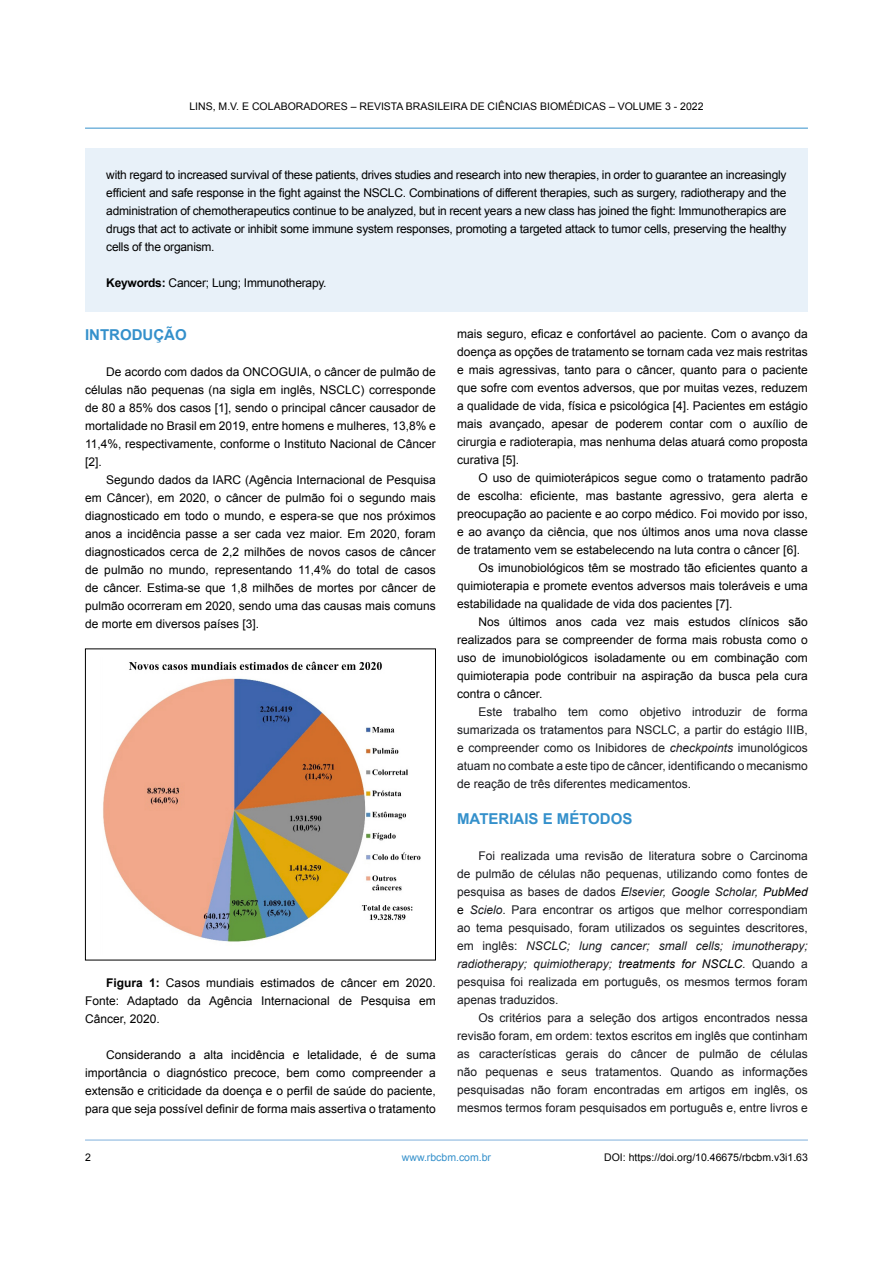
<style>
.page{position:relative;width:893px;height:1263px;background:#fff}
.page>*{position:absolute;margin:0;border:0;box-sizing:border-box;transform-origin:0 0}
.t1{font:700 15px "Arial";color:#3490cb}
.t2{font:12px/18px "Arial";color:#000;text-align:justify}
.t3{font:12px/18px "Arial";color:#1a1b1f;text-align:justify}
.t4{font:12px "Arial";letter-spacing:-.02em;color:#000}
.t5{font:10.5px "Arial";color:#000}
.t6{font:10.5px "Arial";color:#3490cb}
.s1{font-weight:700}
.s2{font-style:italic}
.s3{font-style:italic;color:#000}
.s4{color:#000}
</style>
<div class="page">
<hr style="left:85px;top:128px;width:723px;height:1px;background:#3490cb">
<hr style="left:85px;top:1140px;width:723px;height:1px;background:#80b0dc">
<div style="left:85px;top:149px;width:723px;height:163px;background:#e8f1f9"></div>
<img style="left:103px;top:661px;width:318px;height:281px">
<div style="left:85px;top:648px;width:351px;height:312px;border:1px solid #000"></div>
<p class="t5" style="left:189px;top:100px;width:516px">LINS, M.V. E COLABORADORES – REVISTA BRASILEIRA DE CIÊNCIAS BIOMÉDICAS – VOLUME 3 - 2022</p>
<p class="t2" style="left:106px;top:166px;width:682px">with regard to increased survival of these patients, drives studies and research into new therapies, in order to guarantee an increasingly efficient and safe response in the fight against the NSCLC. Combinations of different therapies, such as surgery, radiotherapy and the administration of chemotherapeutics continue to be analyzed, but in recent years a new class has joined the fight: Immunotherapics are drugs that act to activate or inhibit some immune system responses, promoting a targeted attack to tumor cells, preserving the healthy cells of the organism.</p>
<p class="t4" style="left:106px;top:275px;width:222px"><span class="s1">Keywords:</span> Cancer; Lung; Immunotherapy.</p>
<p class="t1" style="left:85px;top:325px;width:103px">INTRODUÇÃO</p>
<p class="t2" style="left:85px;top:363px;width:352px;text-indent:21px">De acordo com dados da ONCOGUIA, o câncer de pulmão de células não pequenas (na sigla em inglês, NSCLC) corresponde de 80 a 85% dos casos [1], sendo o principal câncer causador de mortalidade no Brasil em 2019, entre homens e mulheres, 13,8% e 11,4%, respectivamente, conforme o Instituto Nacional de Câncer [2].</p>
<p class="t2" style="left:85px;top:471px;width:352px;text-indent:21px">Segundo dados da IARC (Agência Internacional de Pesquisa em Câncer), em 2020, o câncer de pulmão foi o segundo mais diagnosticado em todo o mundo, e espera-se que nos próximos anos a incidência passe a ser cada vez maior. Em 2020, foram diagnosticados cerca de 2,2 milhões de novos casos de câncer de pulmão no mundo, representando 11,4% do total de casos de câncer. Estima-se que 1,8 milhões de mortes por câncer de pulmão ocorreram em 2020, sendo uma das causas mais comuns de morte em diversos países [3].</p>
<p class="t2" style="left:457px;top:325px;width:352px">mais seguro, eficaz e confortável ao paciente. Com o avanço da doença as opções de tratamento se tornam cada vez mais restritas e mais agressivas, tanto para o câncer, quanto para o paciente que sofre com eventos adversos, que por muitas vezes, reduzem a qualidade de vida, física e psicológica [4]. Pacientes em estágio mais avançado, apesar de poderem contar com o auxílio de cirurgia e radioterapia, mas nenhuma delas atuará como proposta curativa [5].</p>
<p class="t2" style="left:478px;top:469px;width:331px">O uso de quimioterápicos segue como o tratamento padrão</p>
<p class="t2" style="left:457px;top:487px;width:352px">de escolha: eficiente, mas bastante agressivo, gera alerta e</p>
<p class="t2" style="left:457px;top:505px;width:352px">preocupação ao paciente e ao corpo médico. Foi movido por isso,</p>
<p class="t2" style="left:457px;top:523px;width:352px">e ao avanço da ciência, que nos últimos anos uma nova classe</p>
<p class="t2" style="left:457px;top:541px;width:344px">de tratamento vem se estabelecendo na luta contra o câncer [6].</p>
<p class="t2" style="left:478px;top:559px;width:331px">Os imunobiológicos têm se mostrado tão eficientes quanto a</p>
<p class="t2" style="left:457px;top:577px;width:352px">quimioterapia e promete eventos adversos mais toleráveis e uma</p>
<p class="t2" style="left:457px;top:595px;width:277px">estabilidade na qualidade de vida dos pacientes [7].</p>
<p class="t2" style="left:478px;top:613px;width:331px">Nos últimos anos cada vez mais estudos clínicos são</p>
<p class="t2" style="left:457px;top:631px;width:352px">realizados para se compreender de forma mais robusta como o</p>
<p class="t2" style="left:457px;top:649px;width:352px">uso de imunobiológicos isoladamente ou em combinação com</p>
<p class="t2" style="left:457px;top:667px;width:352px">quimioterapia pode contribuir na aspiração da busca pela cura</p>
<p class="t2" style="left:457px;top:685px;width:87px">contra o câncer.</p>
<p class="t3" style="left:457px;top:703px;width:352px;text-indent:21px">Este trabalho tem como objetivo introduzir de forma sumarizada os tratamentos para NSCLC, a partir do estágio IIIB, e compreender como os Inibidores de <span class="s2">checkpoints</span> imunológicos atuam no combate a este tipo de câncer, identificando o mecanismo de reação de três diferentes medicamentos.</p>
<p class="t1" style="left:457px;top:809px;width:177px">MATERIAIS E MÉTODOS</p>
<p class="t3" style="left:457px;top:847px;width:352px;text-indent:21px">Foi realizada uma revisão de literatura sobre o Carcinoma de pulmão de células não pequenas, utilizando como fontes de pesquisa as bases de dados <span class="s2">Elsevier, Google Scholar,</span> <span class="s3">PubMed </span><span class="s4">e</span> <span class="s2">Scielo</span>. Para encontrar os artigos que melhor correspondiam ao tema pesquisado, foram utilizados os seguintes descritores, em inglês: <span class="s2">NSCLC; lung cancer; small cells; imunotherapy; radiotherapy; quimiotherapy;</span> <span class="s3">treatments for NSCLC</span><span class="s2">.</span> Quando a pesquisa foi realizada em português, os mesmos termos foram apenas traduzidos.</p>
<p class="t3" style="left:457px;top:1009px;width:352px;text-indent:21px">Os critérios para a seleção dos artigos encontrados nessa revisão foram, em ordem: textos escritos em inglês que continham as características gerais do câncer de pulmão de células não pequenas e seus tratamentos. Quando as informações pesquisadas não foram encontradas em artigos em inglês, os mesmos termos foram pesquisados em português e, entre livros e</p>
<p class="t2" style="left:85px;top:974px;width:352px;text-indent:21px"><span class="s1">Figura 1:</span> Casos mundiais estimados de câncer em 2020.<br>Fonte: Adaptado da Agência Internacional de Pesquisa em Câncer, 2020.</p>
<p class="t2" style="left:85px;top:1046px;width:352px;text-indent:21px">Considerando a alta incidência e letalidade, é de suma importância o diagnóstico precoce, bem como compreender a extensão e criticidade da doença e o perfil de saúde do paciente, para que seja possível definir de forma mais assertiva o tratamento</p>
<p class="t5" style="left:85px;top:1150px;width:7px">2</p>
<p class="t6" style="left:402px;top:1151px;width:91px">www.rbcbm.com.br</p>
<p class="t5" style="left:604px;top:1151px;width:205px">DOI: https://doi.org/10.46675/rbcbm.v3i1.63</p>
</div>
